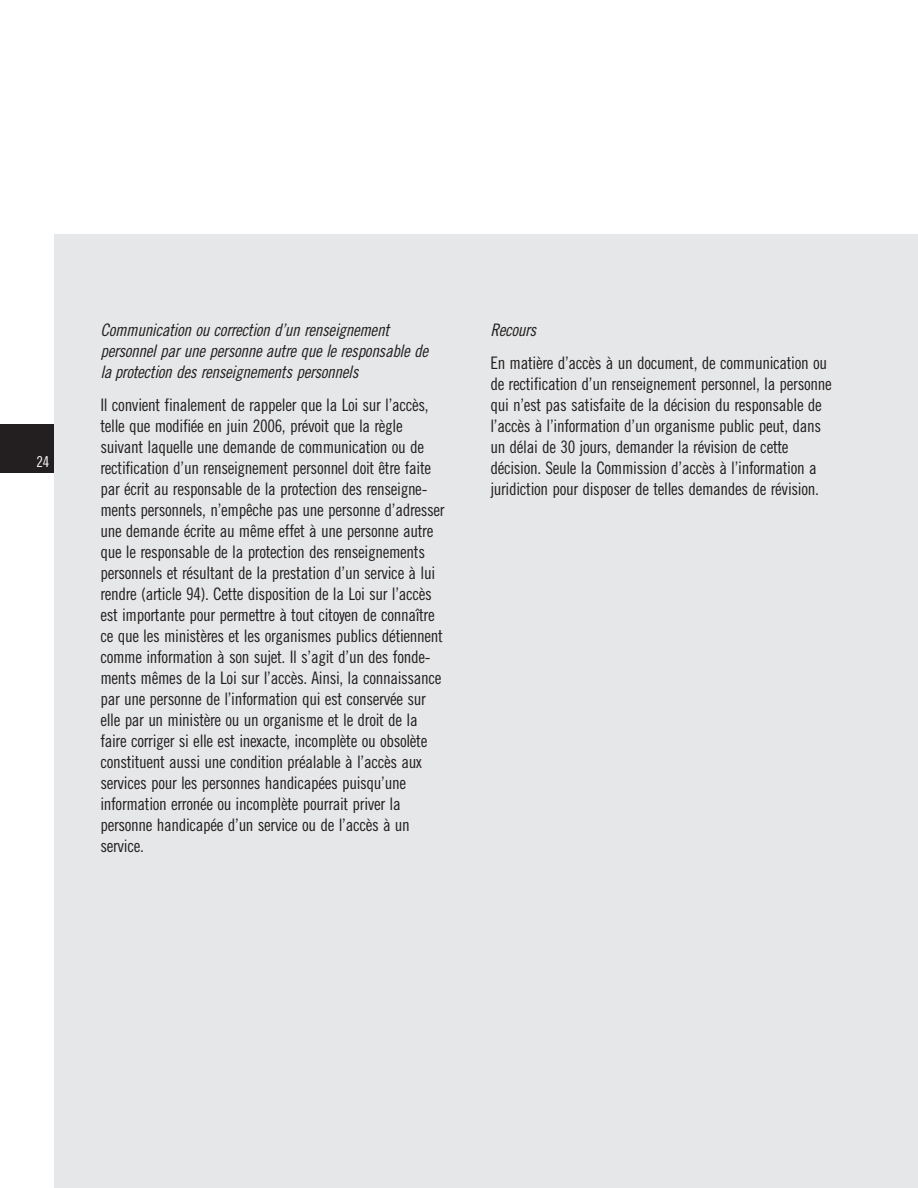
<style>
.page{position:relative;width:918px;height:1188px;background:#fff}
.page>*{position:absolute;margin:0;border:0;box-sizing:border-box;transform-origin:0 0}
.t1{font:17.25px/21px "Trade Gothic Cond Eighteen";letter-spacing:-.02em;color:#231f20}
.t2{font:italic 17.25px/21px "Trade Gothic Cond Eighteen";color:#231f20}
.t3{font:15px "Trade Gothic Cond Eighteen";color:#fff}
</style>
<div class="page">
<div style="left:54px;top:234px;width:864px;height:954px;background:#e6e7e8"></div>
<div style="left:0;top:425px;width:54px;height:48px;background:#231f20"></div>
<p class="t3" style="left:36px;top:456px;width:14px">24</p>
<p class="t2" style="left:100px;top:321px;width:333px">Communication ou correction d’un renseignement personnelparunepersonneautrequeleresponsablede la protection desrenseignementspersonnels</p>
<p class="t1" style="left:100px;top:396px;width:346px">Il convient finalement de rappeler que la Loi sur l’accès, telle que modifiée en juin 2006, prévoit que la règle suivant laquelle une demande de communication ou de rectification d’un renseignement personnel doit être faite par écrit au responsable de la protection des renseigne&shy;ments personnels, n’empêche pas une personne d’adresser une demande écrite au même effet à une personne autre que le responsable de la protection des renseignements personnels et résultant de la prestation d’un service à lui rendre (article 94). Cette disposition de la Loi sur l’accès est importante pour permettre à tout citoyen de connaître ce que les ministères et les organismes publics détiennent comme information à son sujet. Il s’agit d’un des fonde&shy;ments mêmes de la Loi sur l’accès. Ainsi, la connaissance par une personne de l’information qui est conservée sur elle par un ministère ou un organisme et le droit de la faire corriger si elle est inexacte, incomplète ou obsolète constituent aussi une condition préalable à l’accès aux services pour les personnes handicapées puisqu’une information erronée ou incomplète pourrait priver la personne handicapée d’un service ou de l’accès à un service.</p>
<p class="t2" style="left:490px;top:321px;width:51px">Recours</p>
<p class="t1" style="left:490px;top:354px;width:343px">En matière d’accès à un document, de communication ou de rectification d’un renseignement personnel, la personne qui n’est pas satisfaite de la décision du responsable de l’accès à l’information d’un organisme public peut, dans un délai de 30 jours, demander la révision de cette décision. Seule la Commission d’accès à l’information a juridiction pour disposer de telles demandes de révision.</p>
</div>
